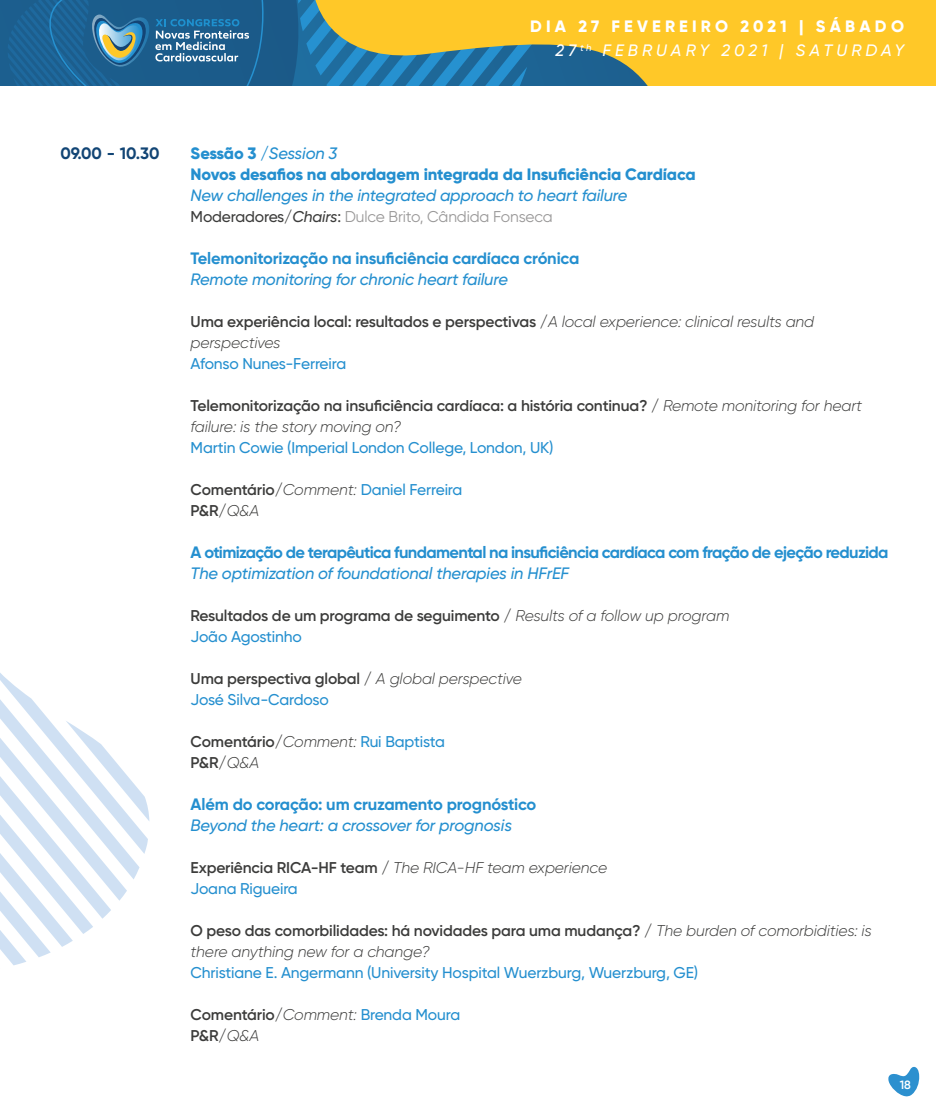
<style>
.page{position:relative;width:936px;height:1106px;background:#fff}
.page>*{position:absolute;margin:0;border:0;box-sizing:border-box;transform-origin:0 0}
.t1{font:italic 500 16.5px "Gilroy";letter-spacing:-.01em;color:#248fcf}
.t2{font:700 16.5px "Gilroy";letter-spacing:-.01em;color:#248fcf}
.t3{font:700 16.5px "Gilroy";letter-spacing:-.04em;color:#248fcf}
.t4{font:800 16.5px/21px "Gilroy";letter-spacing:-.01em;color:#248fcf}
.t5{font:800 16.5px/24.5px "Gilroy";letter-spacing:.25em;color:#fff;text-align:right}
.t6{font:700 16.5px "Gilroy";letter-spacing:-.01em;color:#124575}
.t7{font:600 15.6px/21px "Gilroy";letter-spacing:-.01em;color:#3c3c3b}
.t8{font:italic 300 15.6px/21px "Gilroy";letter-spacing:-.01em;color:#3c3c3b}
.t9{font:500 15.6px/21px "Gilroy";letter-spacing:-.01em;color:#248fcf}
.t10{font:15.6px "Gilroy";letter-spacing:-.01em;color:#999898}
.t11{font:600 12px "Gilroy";color:#fff}
.s1{font-weight:500;font-style:italic}
.s2{font-weight:500;color:#3c3c3b}
.s3{font-weight:500;font-style:italic;color:#3c3c3b}
.s4{font-weight:600;font-style:normal}
.s5{font-weight:400;font-style:normal}
.s6{font-weight:400}
.s7{font-weight:300;font-style:italic}
.s8{font-weight:600;color:#3c3c3b}
.s9{font-weight:400;color:#3c3c3b}
.s10{font-weight:300;font-style:italic;color:#3c3c3b}
.s11{font-weight:500;color:#248fcf}
.s12{font-weight:500;font-style:normal;color:#248fcf}
</style>
<div class="page">
<svg style="left:0;top:673px;width:149px;height:293px"></svg>
<svg style="left:0;top:0;width:310px;height:85px;background:#286894"></svg>
<svg style="left:310px;top:0;width:625px;height:85px;background:#cbb446"></svg>
<svg style="left:888px;top:1066px;width:31px;height:30px"></svg>
<p class="t5" style="left:530px;top:14px;width:375px">DIA 27 FEVEREIRO 2021 | SÁBADO<br><span class="s1">27</span> <sup>th</sup> <span class="s1">FEBRUARY 2021 | SATURDAY</span></p>
<p class="t6" style="left:61px;top:143px;width:100px">09.00 - 10.30</p>
<p class="t4" style="left:190px;top:142px;width:506px">Sessão 3 /<span class="s1">Session 3<br></span>Novos desafios na abordagem integrada da Insuficiência Cardíaca</p>
<p class="t1" style="left:190px;top:185px;width:438px">New challenges in the integrated approach to heart failure</p>
<p class="t10" style="left:190px;top:207px;width:363px"><span class="s2">Moderadores/</span><span class="s3">Chairs</span><span class="s2">:</span> Dulce Brito, Cândida Fonseca</p>
<p class="t2" style="left:190px;top:248px;width:390px">Telemonitorização na insuficiência cardíaca crónica</p>
<p class="t1" style="left:190px;top:269px;width:319px">Remote monitoring for chronic heart failure</p>
<p class="t8" style="left:190px;top:311px;width:625px"><span class="s4">Uma experiência local: resultados e perspectivas</span> <span class="s5">/</span>A local experience: clinical results and perspectives</p>
<p class="t9" style="left:190px;top:353px;width:157px">Afonso Nunes-Ferreira</p>
<p class="t7" style="left:190px;top:395px;width:673px">Telemonitorização na insuficiência cardíaca: a história continua? <span class="s6">/</span> <span class="s7">Remote monitoring for heart failure: is the story moving on?</span></p>
<p class="t9" style="left:190px;top:437px;width:364px">Martin Cowie (Imperial London College, London, UK)</p>
<p class="t9" style="left:190px;top:479px;width:273px"><span class="s8">Comentário</span><span class="s9">/</span><span class="s10">Comment:</span> Daniel Ferreira<br><span class="s8">P&amp;R</span><span class="s9">/</span><span class="s10">Q&amp;A</span></p>
<p class="t3" style="left:190px;top:542px;width:699px">A otimização de terapêutica fundamental na insuficiência cardíaca com fração de ejeção reduzida</p>
<p class="t1" style="left:190px;top:563px;width:380px">The optimization of foundational therapies in HFrEF</p>
<p class="t7" style="left:190px;top:605px;width:540px">Resultados de um programa de seguimento <span class="s6">/</span> <span class="s7">Results of a follow up program<br></span><span class="s11">João Agostinho</span></p>
<p class="t7" style="left:190px;top:668px;width:333px">Uma perspectiva global <span class="s6">/</span> <span class="s7">A global perspective<br></span><span class="s11">José Silva-Cardoso</span></p>
<p class="t7" style="left:190px;top:731px;width:256px">Comentário<span class="s6">/</span><span class="s7">Comment:</span> <span class="s11">Rui Baptista<br></span>P&amp;R<span class="s6">/</span><span class="s7">Q&amp;A</span></p>
<p class="t2" style="left:190px;top:794px;width:347px">Além do coração: um cruzamento prognóstico</p>
<p class="t1" style="left:190px;top:815px;width:323px">Beyond the heart: a crossover for prognosis</p>
<p class="t8" style="left:190px;top:857px;width:418px"><span class="s4">Experiência RICA-HF team</span> <span class="s5">/</span> The RICA-HF team experience<br><span class="s12">Joana Rigueira</span></p>
<p class="t8" style="left:190px;top:920px;width:682px"><span class="s4">O peso das comorbilidades: há novidades para uma mudança?</span> <span class="s5">/</span> The burden of comorbidities: is there anything new for a change?</p>
<p class="t9" style="left:190px;top:962px;width:509px">Christiane E. Angermann (University Hospital Wuerzburg, Wuerzburg, GE)</p>
<p class="t7" style="left:190px;top:1004px;width:271px">Comentário<span class="s6">/</span><span class="s7">Comment:</span> <span class="s11">Brenda Moura<br></span>P&amp;R<span class="s6">/</span><span class="s7">Q&amp;A</span></p>
<p class="t11" style="left:899px;top:1077px;width:13px">18</p>
</div>
